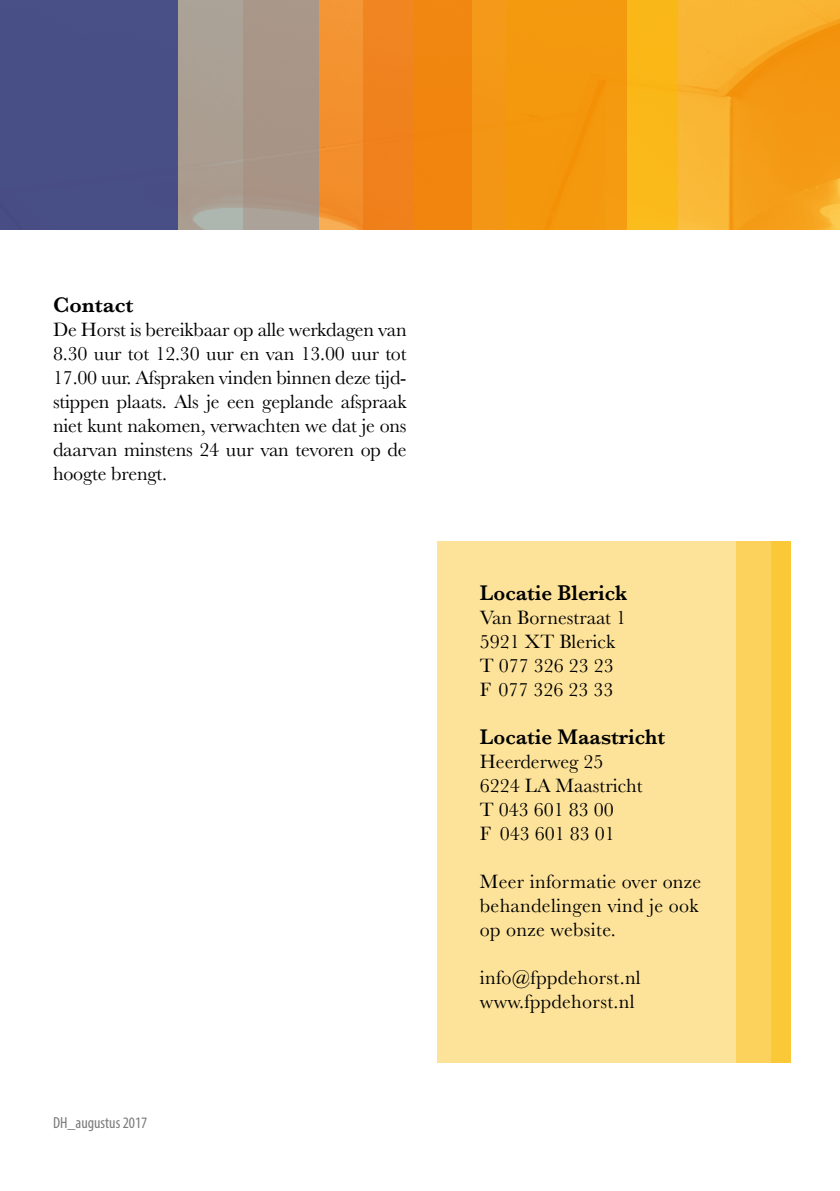
<style>
.page{position:relative;width:840px;height:1191px;background:#fff}
.page>*{position:absolute;margin:0;border:0;box-sizing:border-box;transform-origin:0 0}
.t1{font:600 22px "Baskerville";color:#000;scale:.96 1}
.t2{font:600 22px "Baskerville";color:#000}
.t3{font:20px/24px "Baskerville";color:#000}
.t4{font:condensed 16px "Myriad Pro";color:#7c7b7b}
</style>
<div class="page">
<svg style="left:506px;top:0;width:333px;height:230px;background:#f7aa20"></svg>
<svg style="left:318px;top:0;width:308px;height:229px;background:#f39617"></svg>
<div style="left:0;top:0;width:318px;height:229px;background:#a99a8d"></div>
<div style="left:0;top:0;width:178px;height:229px;background:#484f86"></div>
<div style="left:363px;top:0;width:108px;height:230px;background:linear-gradient(to right,#f08121,#f1870b)"></div>
<div style="left:437px;top:541px;width:353px;height:522px;background:#fde39a"></div>
<div style="left:735px;top:541px;width:55px;height:522px;background:#fcd25d"></div>
<div style="left:770px;top:541px;width:20px;height:522px;background:#fbc838"></div>
<p class="t2" style="left:53px;top:289px;width:82px">Contact</p>
<p class="t3" style="left:53px;top:318px;width:355px;text-align:justify">De Horst is bereikbaar op alle werkdagen van 8.30 uur tot 12.30 uur en van 13.00 uur tot 17.00 uur. Afspraken vinden binnen deze tijd&shy;stippen plaats. Als je een geplande afspraak niet kunt nakomen, verwachten we dat je ons daarvan minstens 24 uur van tevoren op de hoogte brengt.</p>
<p class="t4" style="left:53px;top:1113px;width:96px">DH_augustus 2017</p>
<p class="t1" style="left:479px;top:577px;width:155px">Locatie Blerick</p>
<p class="t3" style="left:479px;top:606px;width:148px">Van Bornestraat 1<br>5921 XT Blerick<br>T 077 326 23 23<br>F 077 326 23 33</p>
<p class="t1" style="left:479px;top:721px;width:194px">Locatie Maastricht</p>
<p class="t3" style="left:479px;top:750px;width:164px">Heerderweg 25<br>6224 LA Maastricht<br>T 043 601 83 00<br>F 043 601 83 01</p>
<p class="t3" style="left:479px;top:870px;width:223px">Meer informatie over onze behandelingen vind je ook op onze website.</p>
<p class="t3" style="left:479px;top:966px;width:162px">info@fppdehorst.nl www.fppdehorst.nl</p>
</div>
